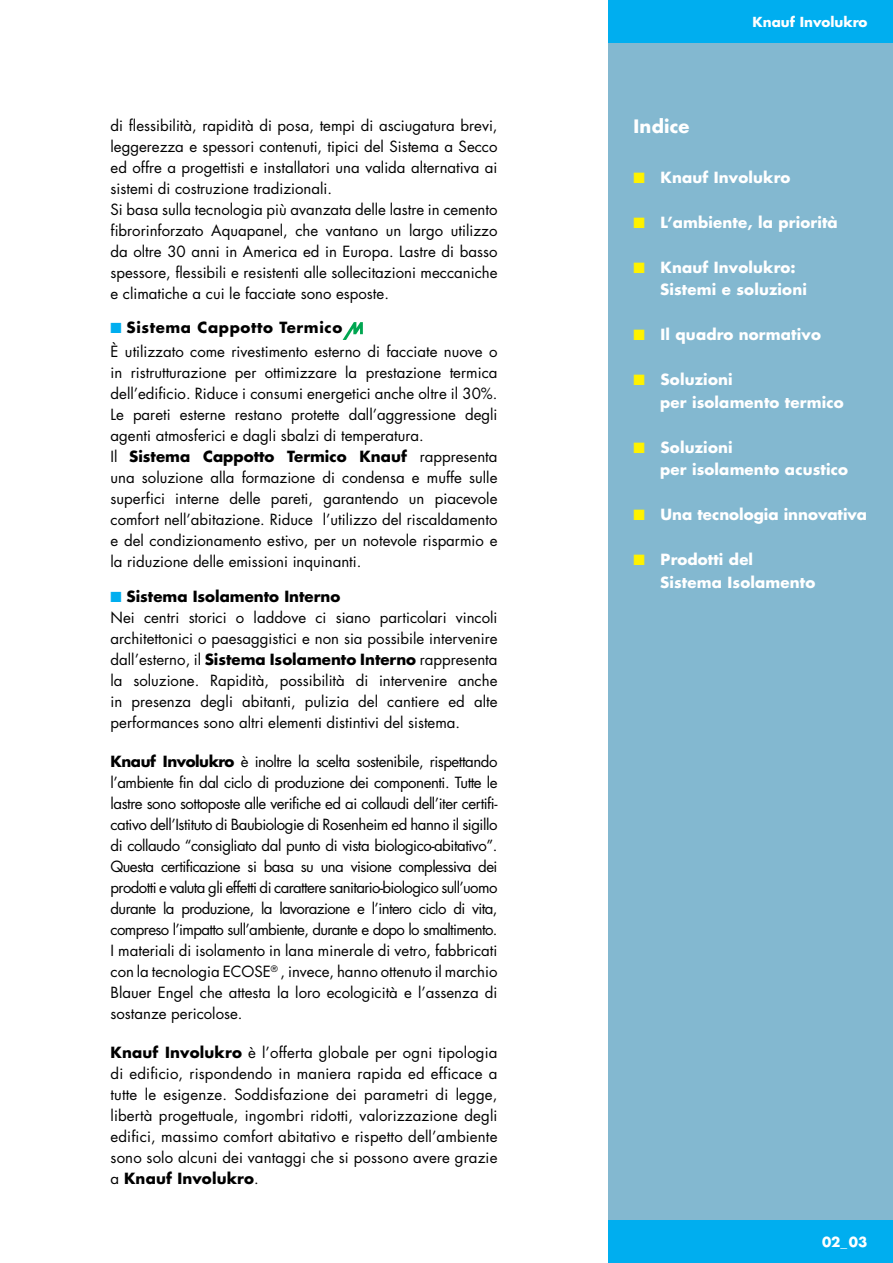
<style>
.page{position:relative;width:893px;height:1263px;background:#fff}
.page>*{position:absolute;margin:0;border:0;box-sizing:border-box;transform-origin:0 0}
.t1{font:700 18px "Futura";letter-spacing:.01em;color:#fff}
.t2{font:15px/21px "Futura";color:#000}
.t3{font:700 15px/22.5px "Futura";letter-spacing:.01em;color:#fff}
.t4{font:700 13.5px "Futura";color:#fff}
.s1{color:#00aeef}
.s2{font-weight:700}
.s3{color:#fff200}
</style>
<div class="page">
<div style="left:608px;top:0;width:285px;height:1263px;background:#83b8d0"></div>
<div style="left:608px;top:1220px;width:285px;height:43px;background:#00aeef"></div>
<div style="left:608px;top:0;width:285px;height:43px;background:#00aeef"></div>
<svg style="left:343px;top:322px;width:20px;height:18px"></svg>
<p class="t2" style="left:111px;top:115px;width:388px">di flessibilità, rapidità di posa, tempi di asciugatura brevi, leggerezza e spessori contenuti, tipici del Sistema a Secco ed offre a progettisti e installatori una valida alternativa ai sistemi di costruzione tradizionali.<br>Si basa sulla tecnologia più avanzata delle lastre in cemento fibrorinforzato Aquapanel, che vantano un largo utilizzo da oltre 30 anni in America ed in Europa. Lastre di basso spessore, flessibili e resistenti alle sollecitazioni meccaniche e climatiche a cui le facciate sono esposte.</p>
<p class="t2" style="left:111px;top:316px;width:388px;line-height:24px"><span class="s1">■</span> <span class="s2">Sistema Cappotto Termico<br></span>È utilizzato come rivestimento esterno di facciate nuove o</p>
<p class="t2" style="left:111px;top:362px;width:388px">in ristrutturazione per ottimizzare la prestazione termica dell’edificio. Riduce i consumi energetici anche oltre il 30%.<br>Le pareti esterne restano protette dall’aggressione degli agenti atmosferici e dagli sbalzi di temperatura.<br>Il <span class="s2">Sistema Cappotto Termico Knauf</span> rappresenta una soluzione alla formazione di condensa e muffe sulle superfici interne delle pareti, garantendo un piacevole comfort nell’abitazione. Riduce l’utilizzo del riscaldamento e del condizionamento estivo, per un notevole risparmio e la riduzione delle emissioni inquinanti.</p>
<p class="t2" style="left:111px;top:586px;width:388px"><span class="s1">■</span> <span class="s2">Sistema Isolamento Interno<br></span>Nei centri storici o laddove ci siano particolari vincoli architettonici o paesaggistici e non sia possibile intervenire dall’esterno, il <span class="s2">Sistema Isolamento Interno</span> rappresenta la soluzione. Rapidità, possibilità di intervenire anche in presenza degli abitanti, pulizia del cantiere ed alte performances sono altri elementi distintivi del sistema.</p>
<p class="t2" style="left:111px;top:751px;width:388px;text-align:justify"><span class="s2">Knauf Involukro</span> è inoltre la scelta sostenibile, rispettando l’ambiente fin dal ciclo di produzione dei componenti. Tutte le lastre sono sottoposte alle verifiche ed ai collaudi dell’iter certifi&shy;cativo dell’Istituto di Baubiologie di Rosenheim ed hanno il sigillo di collaudo “consigliato dal punto di vista biologico-abitativo”.<br>Questa certificazione si basa su una visione complessiva dei prodotti e valuta gli effetti di carattere sanitario-biologico sull’uomo durante la produzione, la lavorazione e l’intero ciclo di vita, compreso l’impatto sull’ambiente, durante e dopo lo smaltimento.<br>I materiali di isolamento in lana minerale di vetro, fabbricati con la tecnologia ECOSE<sup>®</sup> , invece, hanno ottenuto il marchio Blauer Engel che attesta la loro ecologicità e l’assenza di sostanze pericolose.</p>
<p class="t2" style="left:111px;top:1042px;width:388px;text-align:justify"><span class="s2">Knauf Involukro</span> è l’offerta globale per ogni tipologia di edificio, rispondendo in maniera rapida ed efficace a tutte le esigenze. Soddisfazione dei parametri di legge, libertà progettuale, ingombri ridotti, valorizzazione degli edifici, massimo comfort abitativo e rispetto dell’ambiente sono solo alcuni dei vantaggi che si possono avere grazie a <span class="s2">Knauf Involukro</span>.</p>
<p class="t4" style="left:753px;top:13px;width:116px">Knauf Involukro</p>
<p class="t4" style="left:668px;top:13px;width:192px">L’evoluzione dell’isolament</p>
<p class="t1" style="left:634px;top:115px;width:58px">Indice</p>
<p class="t3" style="left:634px;top:166px;width:158px"><span class="s3">■</span> Knauf Involukro</p>
<p class="t3" style="left:634px;top:211px;width:206px"><span class="s3">■</span> L’ambiente, la priorità</p>
<p class="t3" style="left:660px;top:256px;width:148px;text-indent:-26px"><span class="s3">■</span> Knauf Involukro:<br>Sistemi e soluzioni</p>
<p class="t3" style="left:634px;top:323px;width:189px"><span class="s3">■</span> Il quadro normativo</p>
<p class="t3" style="left:660px;top:368px;width:185px;text-indent:-26px"><span class="s3">■</span> Soluzioni<br>per isolamento termico</p>
<p class="t3" style="left:660px;top:436px;width:190px;text-indent:-26px"><span class="s3">■</span> Soluzioni<br>per isolamento acustico</p>
<p class="t3" style="left:634px;top:503px;width:235px"><span class="s3">■</span> Una tecnologia innovativa</p>
<p class="t3" style="left:660px;top:548px;width:157px;text-indent:-26px"><span class="s3">■</span> Prodotti del<br>Sistema Isolamento</p>
<p class="t4" style="left:822px;top:1233px;width:47px">02_03</p>
</div>
